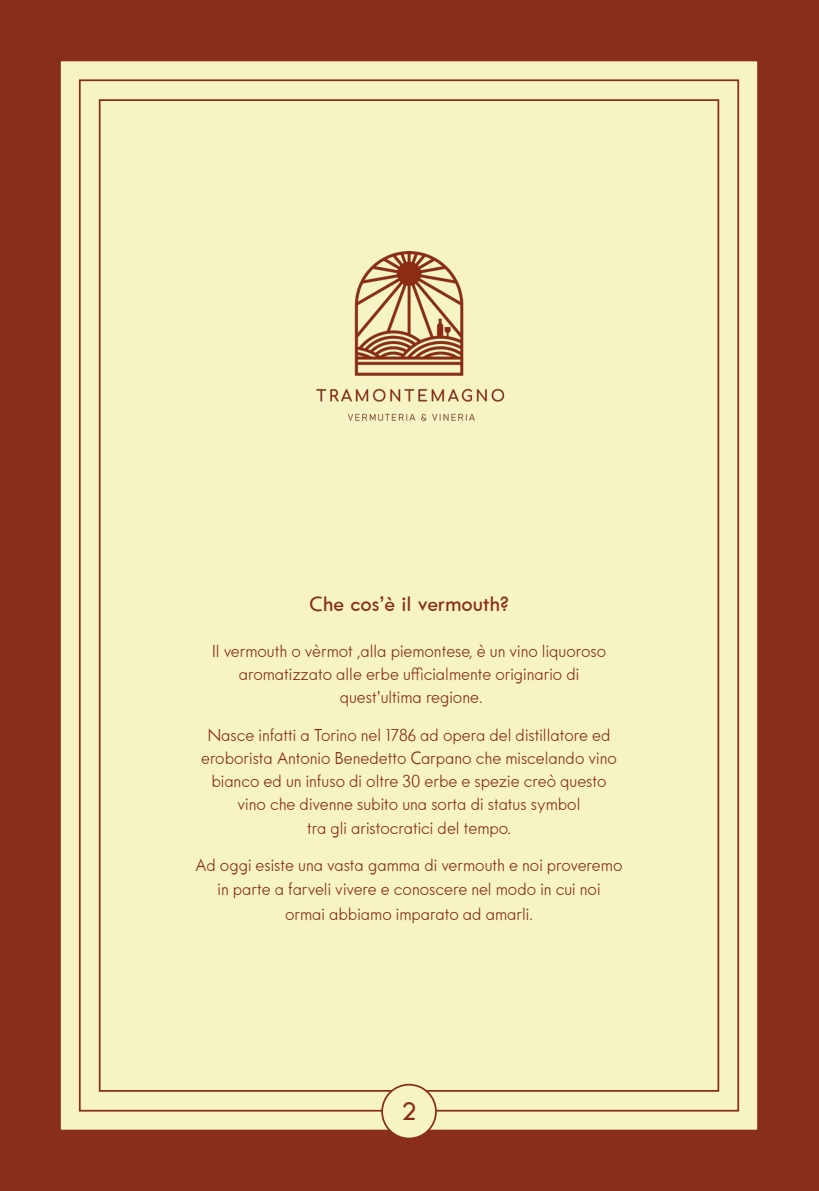
<style>
.page{position:relative;width:819px;height:1191px;background:#892e1a}
.page>*{position:absolute;margin:0;border:0;box-sizing:border-box;transform-origin:0 0}
.t1{font:500 28px "Twentieth Centuryfor Kenmore";color:#892e1a}
.t2{font:500 22.75px "Twentieth Centuryfor Kenmore";color:#892e1a}
.t3{font:19.25px/23.1px "Twentieth Centuryfor Kenmore Light";color:#892e1a;text-align:center}
</style>
<div class="page">
<div style="left:59px;top:60px;width:699px;height:1071px;background:#f6f4c5;border:2px solid #892e1a"></div>
<div style="left:79px;top:79px;width:660px;height:1032px;background:#f6f4c5;border:2px solid #892e1a"></div>
<div style="left:99px;top:99px;width:620px;height:992px;background:#f6f4c5;border:2px solid #892e1a"></div>
<div style="left:382px;top:1084px;width:54px;height:54px;background:#f6f4c5;border-radius:50%"></div>
<div style="left:381px;top:1083px;width:56px;height:56px;border:2px solid #892e1a;border-radius:50%"></div>
<img style="left:316px;top:251px;width:189px;height:170px">
<p class="t2" style="left:309px;top:591px;width:201px">Che cos’è il vermouth?</p>
<p class="t3" style="left:212px;top:639px;width:396px">Il vermouth o vèrmot ,alla piemontese, è un vino liquoroso aromatizzato alle erbe ufficialmente originario di quest’ultima regione.</p>
<p class="t3" style="left:201px;top:723px;width:417px">Nasce infatti a Torino nel 1786 ad opera del distillatore ed eroborista Antonio Benedetto Carpano che miscelando vino bianco ed un infuso di oltre 30 erbe e spezie creò questo vino che divenne subito una sorta di status symbol<br>tra gli aristocratici del tempo.</p>
<p class="t3" style="left:196px;top:854px;width:428px">Ad oggi esiste una vasta gamma di vermouth e noi proveremo in parte a farveli vivere e conoscere nel modo in cui noi</p>
<p class="t3" style="left:285px;top:902px;width:249px">ormai abbiamo imparato ad amarli.</p>
<h1 class="t1" style="left:402px;top:1096px;width:15px">2</h1>
</div>
